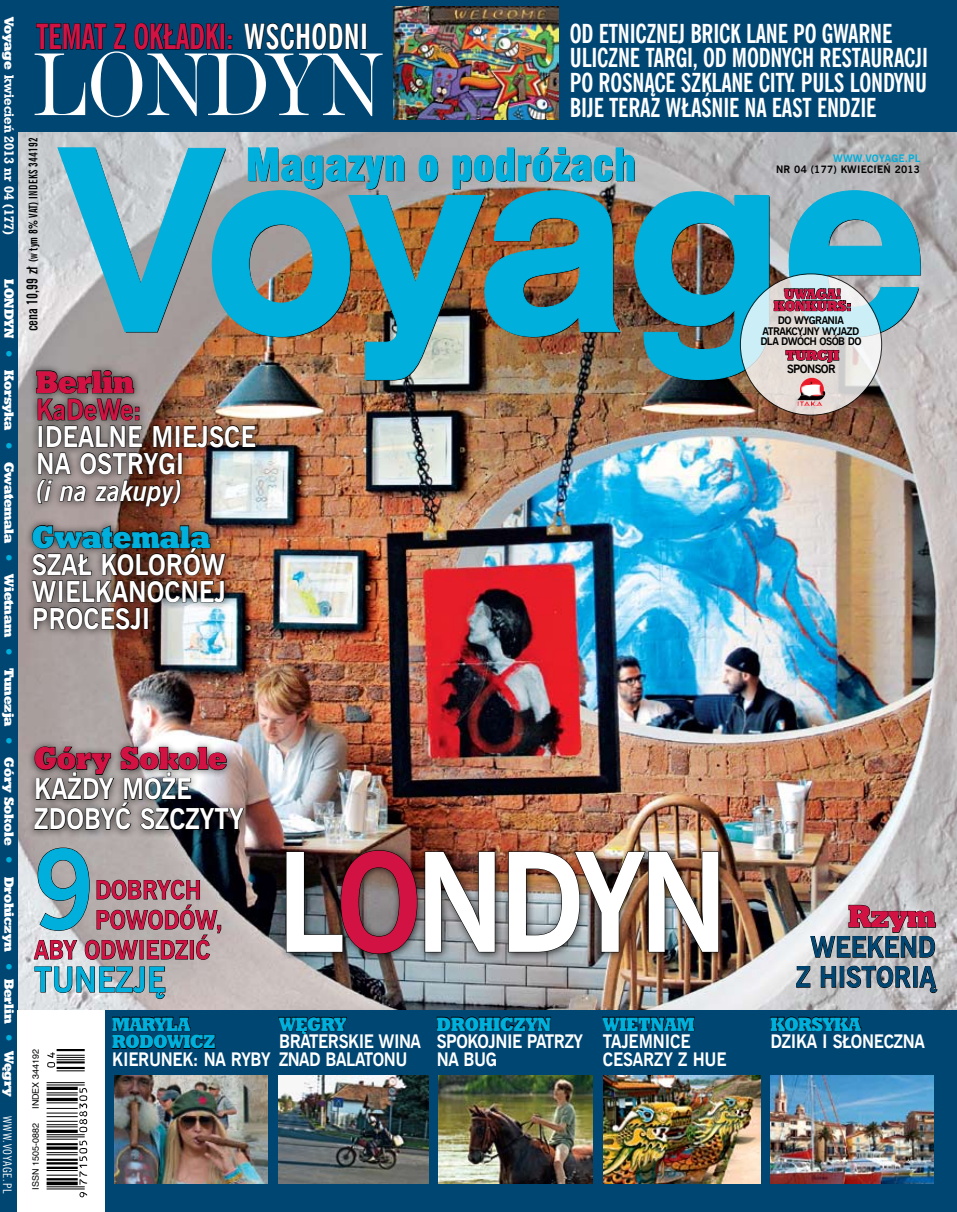
<style>
.page{position:relative;width:957px;height:1212px;background:#fff}
.page>*{position:absolute;margin:0;border:0;box-sizing:border-box;transform-origin:0 0}
.t1{font:700 137.4px "News Goth EU";letter-spacing:-.05em;color:#fff;scale:.91 1}
.t2{font:700 109.95px "News Goth EU";color:#00afdb;scale:.91 1}
.t3{font:92.85px "De Vinne EU";letter-spacing:-.02em;color:#fff;scale:.91 1}
.t4{font:700 34.5px "News Goth Cn EU";letter-spacing:-.01em;color:#d21242;scale:.91 1}
.t5{font:700 34.5px "News Goth EU";color:#00afdb;scale:.91 1}
.t6{font:31.5px "Geo Slab 712 X Bd EU";color:#d21242;scale:.91 1}
.t7{font:31.5px "Geo Slab 712 X Bd EU";color:#00afdb;scale:.91 1}
.t8{font:700 28.5px/27px "News Goth EU";color:#fff;scale:.91 1}
.t9{font:700 28.5px/30px "News Goth EU";color:#004673;text-align:center;scale:.91 1}
.t10{font:italic 700 28.5px "News Goth EU";color:#fff;scale:.91 1}
.t11{font:700 28.5px "News Goth EU";color:#d21242;scale:.91 1}
.t12{font:700 26.1px/24.6px "News Goth Cn EU";letter-spacing:-.01em;color:#fff;scale:.91 1}
.t13{font:700 25.5px "News Goth EU";color:#d21242;scale:.91 1}
.t14{font:19.2px/17.7px "Geo Slab 712 X Bd EU";letter-spacing:-.005em;color:#00afdb;scale:.91 1}
.t15{font:700 18.45px/17.7px "News Goth EU";letter-spacing:-.03em;color:#fff;scale:.91 1}
.t16{font:700 18.45px/17.7px "News Goth EU";letter-spacing:-.01em;color:#fff;scale:.91 1}
.t17{font:14.25px/11.9px "Geo Slab 712 X Bd EU";color:#d21242;scale:.93 1}
.t18{font:13.95px "Geo Slab 712 X Bd EU";color:#d21242}
.t19{font:13.35px "Geo Slab 712 X Bd EU";letter-spacing:-.015em;color:#fff}
.t20{font:13.35px "Geo Slab 712 Bd EU";color:#fff}
.t21{font:700 12px "News Goth X Cn EU";letter-spacing:.025em;color:#000}
.t22{font:12px "News Goth Cn EU";letter-spacing:.07em;color:#fff}
.t23{font:700 11.55px "News Goth EU";letter-spacing:-.05em;color:#000}
.t24{font:700 10.5px/10.5px "News Goth EU";letter-spacing:-.05em;color:#000}
.t25{font:700 10.2px "News Goth EU";letter-spacing:.02em;color:#000}
.t26{font:700 10.2px "News Goth EU";letter-spacing:.02em;color:#00afdb}
.t27{font:9px "Helvetica";color:#000}
.s1{font-family:"Geo Slab 712 X Bd EU"}
.s2{font-size:19.35px;color:#00afdb}
.s3{color:#fff}
.s4{font-size:14.85px}
.s5{color:#d21242}
</style>
<div class="page">
<img style="left:18px;top:132px;width:939px;height:879px">
<div style="left:32px;top:1011px;width:925px;height:201px;background:#004673"></div>
<img style="left:770px;top:1076px;width:163px;height:107px">
<svg style="left:770px;top:1016px;width:92px;height:15px"></svg>
<svg style="left:602px;top:1016px;width:93px;height:15px"></svg>
<img style="left:604px;top:1076px;width:156px;height:107px">
<div style="left:17px;top:0;width:940px;height:132px;background:#004673"></div>
<div style="left:0;top:0;width:18px;height:1212px;background:#004673"></div>
<div style="left:18px;top:1011px;width:87px;height:201px;background:#fff"></div>
<svg style="left:46px;top:1049px;width:42px;height:149px"></svg>
<hr style="left:47px;top:1188px;width:38px;height:1px;background:#000">
<hr style="left:47px;top:1186px;width:38px;height:1px;background:#000">
<svg style="left:47px;top:1181px;width:31px;height:4px"></svg>
<hr style="left:47px;top:1178px;width:31px;height:2px;background:#000">
<hr style="left:47px;top:1175px;width:31px;height:1px;background:#000">
<hr style="left:47px;top:1170px;width:31px;height:1px;background:#000">
<hr style="left:47px;top:1167px;width:31px;height:2px;background:#000">
<hr style="left:47px;top:1162px;width:31px;height:2px;background:#000">
<hr style="left:47px;top:1159px;width:31px;height:2px;background:#000">
<hr style="left:47px;top:1154px;width:31px;height:1px;background:#000">
<hr style="left:47px;top:1152px;width:31px;height:1px;background:#000">
<svg style="left:47px;top:1146px;width:31px;height:4px"></svg>
<hr style="left:47px;top:1143px;width:31px;height:2px;background:#000">
<hr style="left:47px;top:1139px;width:31px;height:1px;background:#000">
<hr style="left:47px;top:1136px;width:38px;height:1px;background:#000">
<hr style="left:47px;top:1134px;width:38px;height:1px;background:#000">
<hr style="left:47px;top:1130px;width:31px;height:3px;background:#000">
<hr style="left:47px;top:1126px;width:31px;height:1px;background:#000">
<hr style="left:47px;top:1124px;width:31px;height:1px;background:#000">
<hr style="left:47px;top:1121px;width:31px;height:1px;background:#000">
<hr style="left:47px;top:1116px;width:31px;height:1px;background:#000">
<hr style="left:47px;top:1113px;width:31px;height:1px;background:#000">
<hr style="left:47px;top:1108px;width:31px;height:1px;background:#000">
<hr style="left:47px;top:1102px;width:31px;height:1px;background:#000">
<hr style="left:47px;top:1098px;width:31px;height:3px;background:#000">
<hr style="left:47px;top:1094px;width:31px;height:1px;background:#000">
<hr style="left:47px;top:1092px;width:31px;height:1px;background:#000">
<hr style="left:47px;top:1087px;width:31px;height:3px;background:#000">
<hr style="left:47px;top:1084px;width:38px;height:1px;background:#000">
<hr style="left:47px;top:1082px;width:38px;height:1px;background:#000">
<hr style="left:57px;top:1049px;width:28px;height:2px;background:#000">
<svg style="left:79px;top:1192px;width:8px;height:5px"></svg>
<svg style="left:79px;top:1140px;width:8px;height:45px"></svg>
<svg style="left:79px;top:1088px;width:8px;height:44px"></svg>
<svg style="left:47px;top:1052px;width:38px;height:19px"></svg>
<svg style="left:34px;top:847px;width:187px;height:152px;background:#a19c9c"></svg>
<div style="left:24px;top:517px;width:209px;height:120px;background:#000;opacity:.75"></div>
<img style="left:31px;top:525px;width:195px;height:105px">
<div style="left:144px;top:608px;width:4px;height:21px;border:1px solid #000"></div>
<svg style="left:436px;top:1016px;width:115px;height:15px"></svg>
<img style="left:438px;top:1076px;width:155px;height:107px">
<svg style="left:278px;top:1016px;width:69px;height:18px"></svg>
<img style="left:278px;top:1076px;width:150px;height:107px">
<svg style="left:112px;top:1016px;width:104px;height:33px"></svg>
<img style="left:115px;top:1076px;width:153px;height:107px">
<div style="left:27px;top:739px;width:224px;height:99px;background:#000;opacity:.75"></div>
<svg style="left:34px;top:746px;width:210px;height:84px;background:#696566"></svg>
<div style="left:279px;top:843px;width:448px;height:120px;background:#000;opacity:.75"></div>
<svg style="left:286px;top:850px;width:132px;height:104px;background:#3d3837"></svg>
<svg style="left:424px;top:851px;width:71px;height:102px;background:#493f3d"></svg>
<img style="left:508px;top:851px;width:211px;height:102px">
<svg style="left:36px;top:23px;width:71px;height:27px"></svg>
<svg style="left:114px;top:23px;width:12px;height:27px"></svg>
<svg style="left:134px;top:22px;width:86px;height:28px"></svg>
<div style="left:220px;top:23px;width:5px;height:26px;border:1px solid #000"></div>
<svg style="left:228px;top:35px;width:4px;height:14px"></svg>
<svg style="left:244px;top:22px;width:114px;height:28px"></svg>
<div style="left:362px;top:24px;width:4px;height:25px;border:1px solid #000"></div>
<svg style="left:796px;top:905px;width:142px;height:88px;background:#a7a7a8"></svg>
<div style="left:28px;top:363px;width:235px;height:151px;background:#000;opacity:.75"></div>
<img style="left:393px;top:6px;width:165px;height:113px">
<img style="left:36px;top:147px;width:885px;height:360px">
<img style="left:801px;top:378px;width:22px;height:7px">
<img style="left:799px;top:385px;width:26px;height:10px">
<img style="left:797px;top:395px;width:28px;height:10px">
<img style="left:797px;top:405px;width:25px;height:2px">
<p class="t20" style="left:17px;top:17px;width:220px;rotate:90deg"><span class="s1">VOYAGE</span> kwiecień 2013 nr 04 (177)</p>
<p class="t19" style="left:17px;top:279px;width:819px;rotate:90deg">LONDYN <span class="s2">•</span> KORSYKA <span class="s2">•</span> GWATEMALA <span class="s2">•</span> WIETNAM <span class="s2">•</span> TUNEZJA <span class="s2">•</span> GÓRY SOKOLE <span class="s2">•</span> DROHICZYN <span class="s2">•</span> BERLIN <span class="s2">•</span> WĘGRY</p>
<p class="t22" style="left:15px;top:1116px;width:79px;rotate:90deg">www.voyage.pl</p>
<h3 class="t4" style="left:36px;top:15px;width:366px">TEMAT Z OKŁADKI: <span class="s3">WSCHODNI</span></h3>
<h3 class="t3" style="left:33px;top:28px;width:387px">LONDYN</h3>
<p class="t21" style="left:26px;top:331px;width:196px;rotate:-90deg"><span class="s4">cena 10,99 zł</span> (w tym 8% VAT) indeks 344192</p>
<p class="t6" style="left:36px;top:362px;width:109px">BERLIN</p>
<p class="t11" style="left:36px;top:392px;width:117px">KADEWE:</p>
<p class="t8" style="left:36px;top:424px;width:243px">IDEALNE MIEJSCE<br>NA OSTRYGI</p>
<p class="t10" style="left:36px;top:473px;width:162px">(i na zakupy)</p>
<p class="t7" style="left:32px;top:517px;width:197px">GWATEMALA</p>
<p class="t8" style="left:32px;top:552px;width:215px;text-align:justify">SZAŁ KOLORÓW WIELKANOCNEJ PROCESJI</p>
<p class="t6" style="left:34px;top:739px;width:213px">GÓRY SOKOLE</p>
<p class="t8" style="left:34px;top:775px;width:231px;line-height:30px">KAŻDY MOŻE<br>ZDOBYĆ SZCZYTY</p>
<p class="t12" style="left:570px;top:22px;width:395px">OD ETNICZNEJ BRICK LANE PO GWARNE ULICZNE TARGI, OD MODNYCH RESTAURACJI PO ROSNĄCE SZKLANE CITY. PULS LONDYNU BIJE TERAZ WŁAŚNIE NA EAST ENDZIE</p>
<p class="t26" style="left:833px;top:152px;width:89px">WWW.VOYAGE.PL</p>
<p class="t25" style="left:776px;top:163px;width:146px">NR 04 (177) KWIECIEŃ 2013</p>
<p class="t17" style="left:774px;top:288px;width:74px;text-indent:10px">UWAGA!<br>KONK</p>
<p class="t17" style="left:817px;top:300px;width:38px">URS:</p>
<p class="t24" style="left:778px;top:316px;width:24px">DO WYGRANIA</p>
<p class="t24" style="left:762px;top:326px;width:7px">ATRAKCYJNY</p>
<p class="t24" style="left:760px;top:326px;width:100px;text-indent:62px">WYJAZD<br>DLA DWÓCH OSÓB DO</p>
<p class="t18" style="left:785px;top:347px;width:55px">TURCJI</p>
<p class="t23" style="left:787px;top:362px;width:50px">SPONSOR</p>
<h2 class="t2" style="left:34px;top:821px;width:68px">9</h2>
<p class="t13" style="left:95px;top:874px;width:114px">DOBRYCH</p>
<p class="t13" style="left:95px;top:904px;width:142px">POWODÓW,</p>
<p class="t13" style="left:34px;top:934px;width:195px">ABY ODWIEDZIĆ</p>
<h3 class="t5" style="left:34px;top:958px;width:146px">TUNEZJĘ</h3>
<p class="t27" style="left:28px;top:1109px;width:61px;rotate:-90deg">INDEX 344192</p>
<p class="t27" style="left:28px;top:1189px;width:68px;rotate:-90deg">ISSN 1505-0882</p>
<p class="t14" style="left:112px;top:1015px;width:115px">MARYL A<br>RODOWICZ</p>
<p class="t15" style="left:112px;top:1051px;width:175px">KIERUNEK: NA RYBY</p>
<h1 class="t1" style="left:276px;top:816px;width:498px">L<span class="s5">O</span>NDYN</h1>
<p class="t14" style="left:279px;top:1015px;width:75px">WĘGRY</p>
<p class="t15" style="left:279px;top:1034px;width:158px">BRATERSKIE WINA<br>ZNAD BALATONU</p>
<p class="t14" style="left:437px;top:1015px;width:127px">DROHICZYN</p>
<p class="t15" style="left:437px;top:1033px;width:162px">SPOKOJNIE PATRZY<br>NA BUG</p>
<p class="t14" style="left:603px;top:1015px;width:102px">WIETNAM</p>
<p class="t16" style="left:603px;top:1033px;width:137px">TAJEMNICE<br>CESARZY Z HUE</p>
<p class="t6" style="left:848px;top:897px;width:97px">RZYM</p>
<p class="t9" style="left:796px;top:933px;width:155px">WEEKEND<br>Z H ISTORIĄ</p>
<p class="t14" style="left:770px;top:1015px;width:101px">KORSYKA</p>
<p class="t15" style="left:770px;top:1033px;width:171px">DZIKA I SŁONECZNA</p>
</div>
